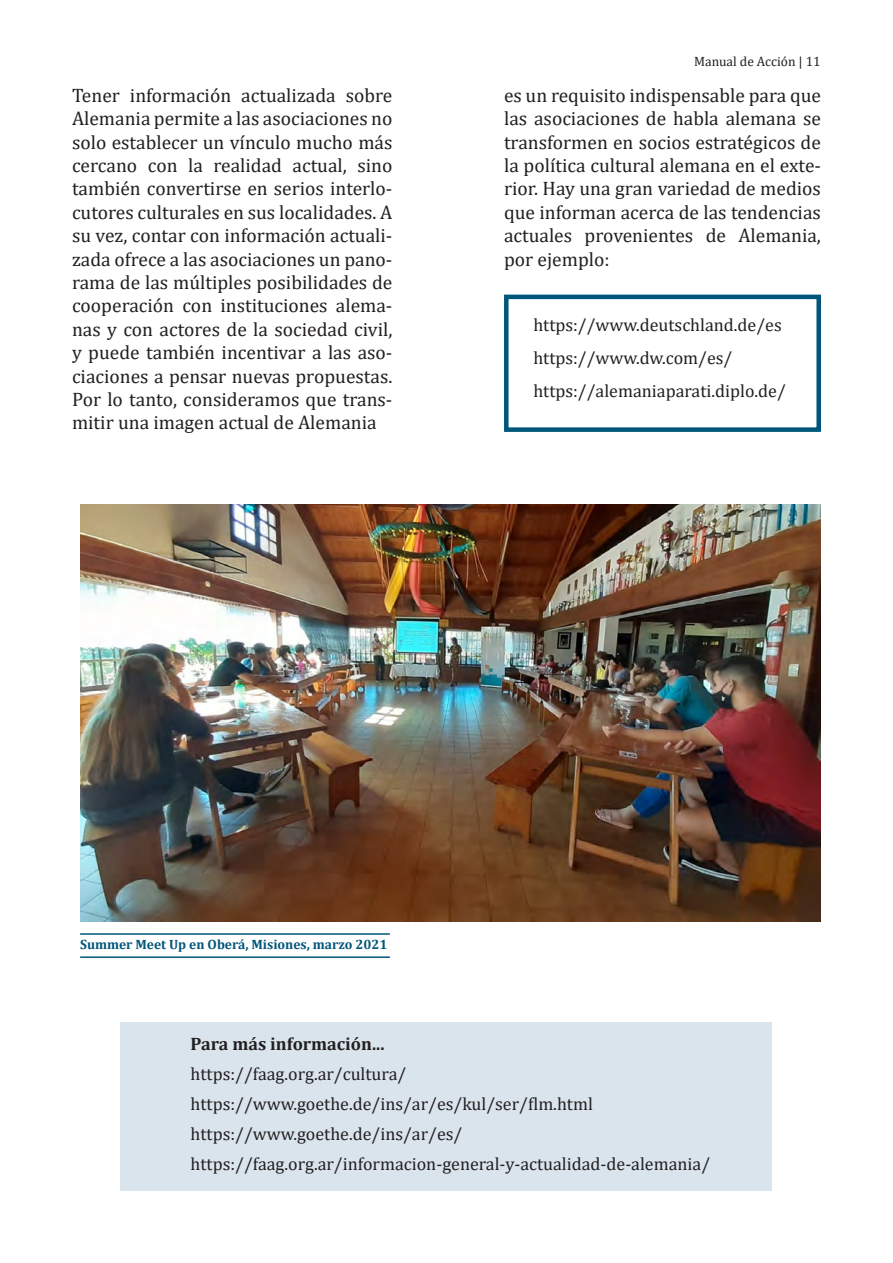
<style>
.page{position:relative;width:893px;height:1263px;background:#fff}
.page>*{position:absolute;margin:0;border:0;box-sizing:border-box;transform-origin:0 0}
.t1{font:19.5px/23.4px "Cambria";color:#231f20;text-align:justify}
.t2{font:18px "Cambria";color:#231f20}
.t3{font:700 18px "Cambria";color:#231f20}
.t4{font:700 13.5px "Cambria";color:#00557a}
.t5{font:13.5px "Cambria";color:#231f20}
</style>
<div class="page">
<div style="left:121px;top:1022px;width:651px;height:169px;background:#d9e4ed"></div>
<div style="left:504px;top:295px;width:317px;height:137px;border:4px solid #00557a"></div>
<img style="left:80px;top:505px;width:741px;height:416px">
<hr style="left:80px;top:956px;width:310px;height:2px;background:#00557a">
<hr style="left:80px;top:933px;width:310px;height:2px;background:#00557a">
<p class="t5" style="left:694px;top:53px;width:128px">Manual de Acción | 11</p>
<p class="t1" style="left:72px;top:83px;width:322px">Tener información actualizada sobre Alemania permite a las asociaciones no solo establecer un vínculo mucho más cercano con la realidad actual, sino también convertirse en serios interlo&shy;cutores culturales en sus localidades. A su vez, contar con información actuali&shy;zada ofrece a las asociaciones un pano&shy;rama de las múltiples posibilidades de cooperación con instituciones alema&shy;nas y con actores de la sociedad civil, y puede también incentivar a las aso&shy;ciaciones a pensar nuevas propuestas.<br>Por lo tanto, consideramos que trans&shy;mitir una imagen actual de Alemania</p>
<p class="t1" style="left:504px;top:83px;width:318px">es un requisito indispensable para que las asociaciones de habla alemana se transformen en socios estratégicos de la política cultural alemana en el exte&shy;rior. Hay una gran variedad de medios que informan acerca de las tendencias actuales provenientes de Alemania, por ejemplo:</p>
<p class="t2" style="left:533px;top:315px;width:250px">https://www.deutschland.de/es</p>
<p class="t2" style="left:533px;top:348px;width:201px">https://www.dw.com/es/</p>
<p class="t2" style="left:533px;top:381px;width:254px">https://alemaniaparati.diplo.de/</p>
<p class="t4" style="left:80px;top:935px;width:309px">Summer Meet Up en Oberá, Misiones, marzo 2021</p>
<p class="t3" style="left:191px;top:1031px;width:196px">Para más información...</p>
<p class="t2" style="left:191px;top:1063px;width:217px">https://faag.org.ar/cultura/</p>
<p class="t2" style="left:191px;top:1093px;width:404px">https://www.goethe.de/ins/ar/es/kul/ser/flm.html</p>
<p class="t2" style="left:191px;top:1123px;width:273px">https://www.goethe.de/ins/ar/es/</p>
<p class="t2" style="left:191px;top:1153px;width:521px">https://faag.org.ar/informacion-general-y-actualidad-de-alemania/</p>
</div>
